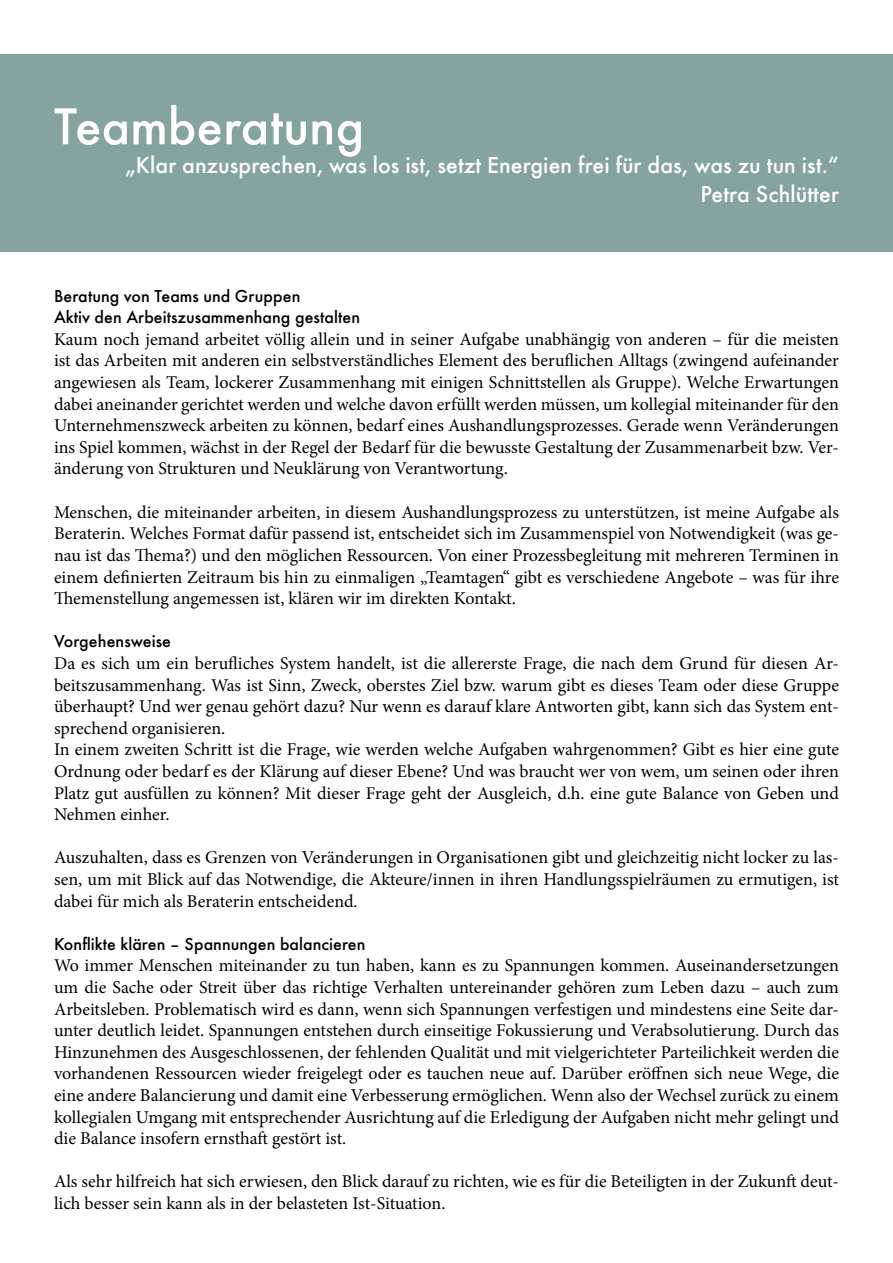
<style>
.page{position:relative;width:893px;height:1263px;background:#fff}
.page>*{position:absolute;margin:0;border:0;box-sizing:border-box;transform-origin:0 0}
.t1{font:500 54px "Function";color:#fff}
.t2{font:500 24px/28.8px "Function";color:#fff;text-align:right}
.t3{font:18px/21.6px "Minion Pro";color:#000;text-align:justify}
.t4{font:500 18px/21.6px "Function";color:#000}
</style>
<div class="page">
<div style="left:0;top:54px;width:893px;height:198px;background:#85a49e"></div>
<h1 class="t1" style="left:54px;top:95px;width:312px">Teamberatung</h1>
<h2 class="t2" style="left:125px;top:151px;width:716px">„Klar anzusprechen, was los ist, setzt Energien frei für das, was zu tun ist.“<br>Petra Schlütter</h2>
<p class="t4" style="left:54px;top:285px;width:308px">Beratung von Teams und Gruppen<br>Aktiv den Arbeitszusammenhang gestalten</p>
<p class="t3" style="left:54px;top:328px;width:787px">Kaum noch jemand arbeitet völlig allein und in seiner Aufgabe unabhängig von anderen – für die meisten ist das Arbeiten mit anderen ein selbstverständliches Element des beruflichen Alltags (zwingend aufeinander angewiesen als Team, lockerer Zusammenhang mit einigen Schnittstellen als Gruppe). Welche Erwartungen dabei aneinander gerichtet werden und welche davon erfüllt werden müssen, um kollegial miteinander für den Unternehmenszweck arbeiten zu können, bedarf eines Aushandlungsprozesses. Gerade wenn Veränderungen ins Spiel kommen, wächst in der Regel der Bedarf für die bewusste Gestaltung der Zusammenarbeit bzw. Ver&shy;änderung von Strukturen und Neuklärung von Verantwortung.</p>
<p class="t3" style="left:54px;top:501px;width:787px">Menschen, die miteinander arbeiten, in diesem Aushandlungsprozess zu unterstützen, ist meine Aufgabe als Beraterin. Welches Format dafür passend ist, entscheidet sich im Zusammenspiel von Notwendigkeit (was ge&shy;nau ist das Thema?) und den möglichen Ressourcen. Von einer Prozessbegleitung mit mehreren Terminen in einem definierten Zeitraum bis hin zu einmaligen „Teamtagen“ gibt es verschiedene Angebote – was für ihre Themenstellung angemessen ist, klären wir im direkten Kontakt.</p>
<p class="t4" style="left:54px;top:630px;width:119px">Vorgehensweise</p>
<p class="t3" style="left:54px;top:652px;width:787px;text-align:left">Da es sich um ein berufliches System handelt, ist die allererste Frage, die nach dem Grund für diesen Ar&shy;beitszusammenhang. Was ist Sinn, Zweck, oberstes Ziel bzw. warum gibt es dieses Team oder diese Gruppe überhaupt? Und wer genau gehört dazu? Nur wenn es darauf klare Antworten gibt, kann sich das System ent&shy;sprechend organisieren.<br>In einem zweiten Schritt ist die Frage, wie werden welche Aufgaben wahrgenommen? Gibt es hier eine gute Ordnung oder bedarf es der Klärung auf dieser Ebene? Und was braucht wer von wem, um seinen oder ihren Platz gut ausfüllen zu können? Mit dieser Frage geht der Ausgleich, d.h. eine gute Balance von Geben und Nehmen einher.</p>
<p class="t3" style="left:54px;top:847px;width:787px">Auszuhalten, dass es Grenzen von Veränderungen in Organisationen gibt und gleichzeitig nicht locker zu las&shy;sen, um mit Blick auf das Notwendige, die Akteure/innen in ihren Handlungsspielräumen zu ermutigen, ist dabei für mich als Beraterin entscheidend.</p>
<p class="t4" style="left:54px;top:933px;width:313px">Konflikte klären – Spannungen balancieren</p>
<p class="t3" style="left:54px;top:955px;width:786px">Wo immer Menschen miteinander zu tun haben, kann es zu Spannungen kommen. Auseinandersetzungen um die Sache oder Streit über das richtige Verhalten untereinander gehören zum Leben dazu – auch zum Arbeitsleben. Problematisch wird es dann, wenn sich Spannungen verfestigen und mindestens eine Seite dar&shy;unter deutlich leidet. Spannungen entstehen durch einseitige Fokussierung und Verabsolutierung. Durch das Hinzunehmen des Ausgeschlossenen, der fehlenden Qualität und mit vielgerichteter Parteilichkeit werden die vorhandenen Ressourcen wieder freigelegt oder es tauchen neue auf. Darüber eröffnen sich neue Wege, die eine andere Balancierung und damit eine Verbesserung ermöglichen. Wenn also der Wechsel zurück zu einem kollegialen Umgang mit entsprechender Ausrichtung auf die Erledigung der Aufgaben nicht mehr gelingt und die Balance insofern ernsthaft gestört ist.</p>
<p class="t3" style="left:54px;top:1171px;width:786px">Als sehr hilfreich hat sich erwiesen, den Blick darauf zu richten, wie es für die Beteiligten in der Zukunft deut&shy;lich besser sein kann als in der belasteten Ist-Situation.</p>
</div>
